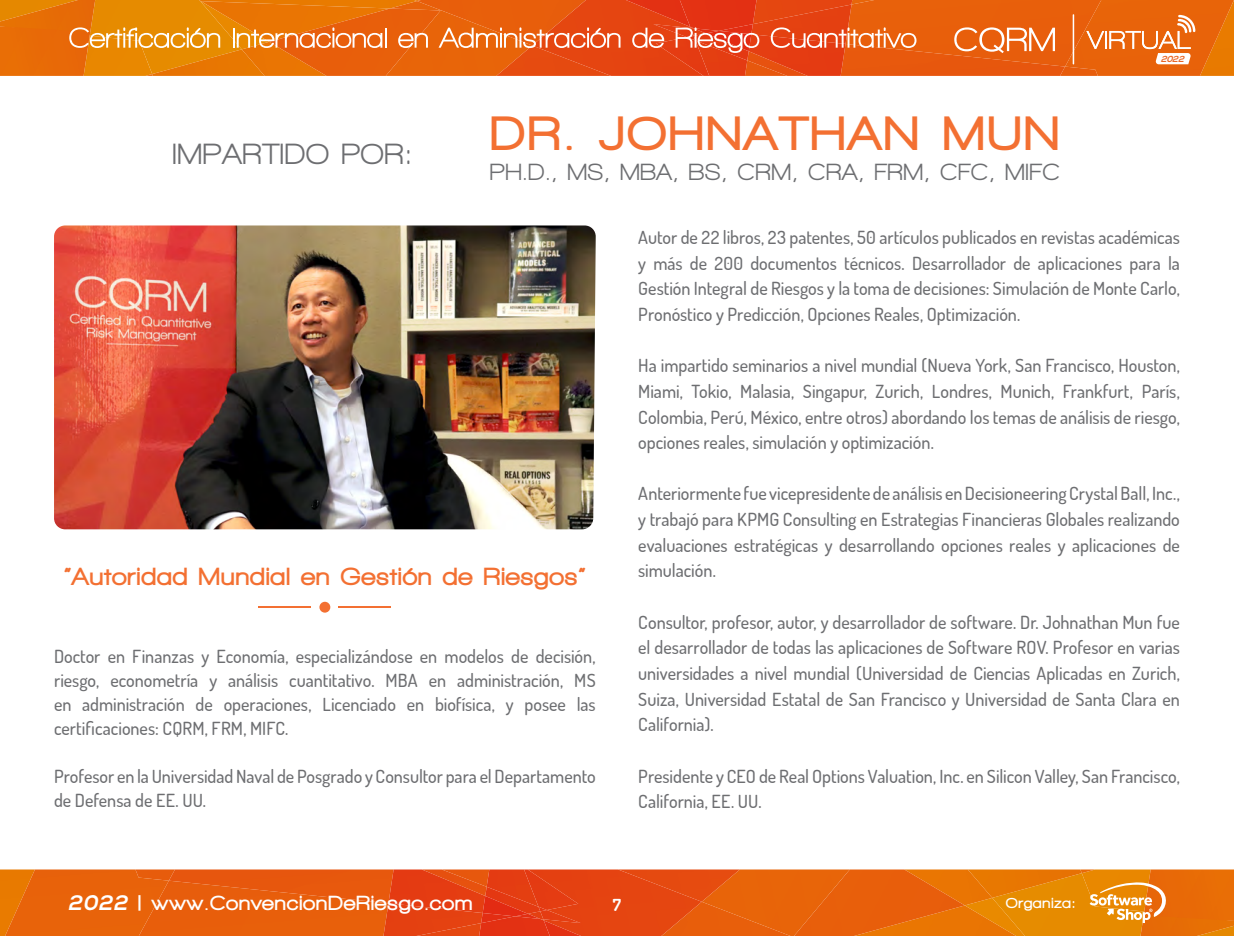
<style>
.page{position:relative;width:1234px;height:936px;background:#fff}
.page>*{position:absolute;margin:0;border:0;box-sizing:border-box;transform-origin:0 0}
.t1{font:900 49.5px "Walkway";letter-spacing:.08em;color:#f37032}
.t2{font:800 30px "Walkway";letter-spacing:.03em;color:#6d6e71}
.t3{font:900 25.5px "Walkway";letter-spacing:.05em;color:#f37032}
.t4{font:800 24px "Walkway";letter-spacing:.03em;color:#6d6e71}
.t5{font:900 21px "Walkway";letter-spacing:.06em;color:#fff}
.t6{font:500 18px/25.7px "Dosis";color:#6d6e71;text-align:justify}
.t7{font:700 16.5px "Dosis";color:#fff}
.t8{font:900 15px "Walkway";letter-spacing:.06em;color:#fff}
.t9{font:italic 700 8.7px "Nexa";color:#ea6625}
.s1{font-family:"Nexa";font-weight:700;font-style:italic}
</style>
<div class="page">
<div style="left:319px;top:601px;width:11px;height:11px;background:#f37032;border-radius:50%"></div>
<hr style="left:339px;top:606px;width:52px;height:2px;background:#f37032">
<hr style="left:259px;top:606px;width:52px;height:2px;background:#f37032">
<img style="left:54px;top:225px;width:541px;height:304px">
<div style="left:1024px;top:897px;width:116px;height:38px;background:#e68b00"></div>
<img style="left:991px;top:869px;width:90px;height:28px">
<img style="left:578px;top:869px;width:215px;height:66px">
<img style="left:1140px;top:920px;width:93px;height:15px">
<img style="left:991px;top:897px;width:33px;height:38px">
<img style="left:964px;top:905px;width:51px;height:30px">
<img style="left:964px;top:869px;width:27px;height:36px">
<img style="left:793px;top:869px;width:171px;height:66px">
<img style="left:661px;top:901px;width:129px;height:34px">
<img style="left:1px;top:869px;width:4px;height:66px">
<img style="left:5px;top:869px;width:134px;height:66px">
<img style="left:482px;top:918px;width:61px;height:17px">
<img style="left:618px;top:869px;width:121px;height:32px">
<div style="left:139px;top:880px;width:244px;height:55px;background:#e85f0b"></div>
<img style="left:383px;top:903px;width:99px;height:32px">
<img style="left:481px;top:912px;width:34px;height:11px">
<img style="left:486px;top:869px;width:38px;height:17px">
<img style="left:528px;top:918px;width:12px;height:1px">
<img style="left:515px;top:913px;width:25px;height:5px">
<img style="left:135px;top:869px;width:34px;height:11px">
<div style="left:169px;top:869px;width:219px;height:34px;background:#e7590d"></div>
<img style="left:485px;top:869px;width:1px;height:17px">
<img style="left:388px;top:869px;width:97px;height:43px">
<img style="left:485px;top:886px;width:55px;height:27px">
<img style="left:482px;top:895px;width:46px;height:21px">
<img style="left:543px;top:923px;width:38px;height:12px">
<img style="left:524px;top:869px;width:54px;height:40px">
<img style="left:540px;top:909px;width:41px;height:14px">
<svg style="left:538px;top:906px;width:9px;height:5px"></svg>
<img style="left:1081px;top:869px;width:62px;height:42px">
<img style="left:1080px;top:869px;width:14px;height:4px">
<div style="left:1143px;top:869px;width:90px;height:51px;background:#e86b07"></div>
<svg style="left:0;top:920px;width:1px;height:15px"></svg>
<img style="left:0;top:869px;width:1px;height:51px">
<div style="left:95px;top:0;width:105px;height:49px;background:#e68b00"></div>
<img style="left:199px;top:0;width:186px;height:9px">
<img style="left:152px;top:49px;width:90px;height:27px">
<img style="left:385px;top:0;width:270px;height:76px">
<img style="left:0;top:0;width:95px;height:27px">
<img style="left:200px;top:1px;width:42px;height:48px">
<img style="left:201px;top:1px;width:189px;height:41px">
<img style="left:242px;top:48px;width:27px;height:28px">
<img style="left:269px;top:9px;width:171px;height:67px">
<img style="left:417px;top:0;width:168px;height:45px">
<img style="left:1097px;top:0;width:136px;height:76px">
<img style="left:756px;top:0;width:89px;height:5px">
<div style="left:690px;top:0;width:66px;height:27px;background:#e33113"></div>
<img style="left:496px;top:48px;width:115px;height:28px">
<div style="left:845px;top:0;width:255px;height:67px;background:#e8600b"></div>
<img style="left:751px;top:5px;width:100px;height:29px">
<img style="left:718px;top:24px;width:34px;height:3px">
<img style="left:709px;top:60px;width:38px;height:16px">
<img style="left:1064px;top:67px;width:33px;height:9px">
<div style="left:845px;top:44px;width:219px;height:32px;background:#e7590d"></div>
<img style="left:747px;top:60px;width:1px;height:16px">
<img style="left:748px;top:34px;width:97px;height:42px">
<img style="left:709px;top:53px;width:39px;height:7px">
<img style="left:625px;top:0;width:65px;height:27px">
<img style="left:655px;top:37px;width:54px;height:39px">
<img style="left:653px;top:24px;width:40px;height:13px">
<div style="left:90px;top:48px;width:62px;height:28px;background:#e98800"></div>
<svg style="left:145px;top:74px;width:8px;height:2px"></svg>
<div style="left:0;top:26px;width:90px;height:50px;background:#e86b07"></div>
<svg style="left:69px;top:27px;width:151px;height:21px;background:#eca544"></svg>
<hr style="left:233px;top:28px;width:2px;height:20px;background:#fff">
<svg style="left:237px;top:27px;width:145px;height:21px;background:#ee8f47"></svg>
<hr style="left:384px;top:28px;width:2px;height:20px;background:#fff">
<svg style="left:398px;top:33px;width:30px;height:15px"></svg>
<svg style="left:438px;top:27px;width:182px;height:21px;background:#ec824c"></svg>
<svg style="left:632px;top:28px;width:32px;height:20px"></svg>
<svg style="left:675px;top:27px;width:84px;height:26px;background:#ea6c51"></svg>
<svg style="left:770px;top:27px;width:146px;height:21px;background:#ec7a4b"></svg>
<hr style="left:1072px;top:14px;width:1px;height:50px;background:#fff">
<svg style="left:1086px;top:15px;width:108px;height:49px;background:#ec8139"></svg>
<svg style="left:954px;top:27px;width:100px;height:26px"></svg>
<svg style="left:1089px;top:882px;width:78px;height:40px"></svg>
<h2 class="t2" style="left:172px;top:138px;width:241px">IMPARTIDO POR:</h2>
<h1 class="t1" style="left:490px;top:107px;width:569px">DR. JOHNATHAN MUN</h1>
<h3 class="t4" style="left:490px;top:159px;width:571px">PH.D., MS, MBA, BS, CRM, CRA, FRM, CFC, MIFC</h3>
<p class="t9" style="left:1160px;top:54px;width:28px">2022</p>
<h3 class="t3" style="left:64px;top:562px;width:523px">“Autoridad Mundial en Gestión de Riesgos”</h3>
<p class="t6" style="left:54px;top:643px;width:543px;line-height:24px">Doctor en Finanzas y Economía, especializándose en modelos de decisión, riesgo, econometría y análisis cuantitativo. MBA en administración, MS en administración de operaciones, Licenciado en biofísica, y posee las certificaciones: CQRM, FRM, MIFC.</p>
<p class="t6" style="left:54px;top:763px;width:543px;line-height:24px">Profesor en la Universidad Naval de Posgrado y Consultor para el Departamento de Defensa de EE. UU.</p>
<p class="t6" style="left:638px;top:224px;width:543px">Autor de 22 libros, 23 patentes, 50 artículos publicados en revistas académicas y más de 200 documentos técnicos. Desarrollador de aplicaciones para la Gestión Integral de Riesgos y la toma de decisiones: Simulación de Monte Carlo, Pronóstico y Predicción, Opciones Reales, Optimización.</p>
<p class="t6" style="left:638px;top:352px;width:543px">Ha impartido seminarios a nivel mundial (Nueva York, San Francisco, Houston, Miami, Tokio, Malasia, Singapur, Zurich, Londres, Munich, Frankfurt, París, Colombia, Perú, México, entre otros) abordando los temas de análisis de riesgo, opciones reales, simulación y optimización.</p>
<p class="t6" style="left:638px;top:480px;width:543px">Anteriormente fue vicepresidente de análisis en Decisioneering Crystal Ball, Inc., y trabajó para KPMG Consulting en Estrategias Financieras Globales realizando evaluaciones estratégicas y desarrollando opciones reales y aplicaciones de simulación.</p>
<p class="t6" style="left:638px;top:608px;width:543px">Consultor, profesor, autor, y desarrollador de software. Dr. Johnathan Mun fue el desarrollador de todas las aplicaciones de Software ROV. Profesor en varias universidades a nivel mundial (Universidad de Ciencias Aplicadas en Zurich, Suiza, Universidad Estatal de San Francisco y Universidad de Santa Clara en California).</p>
<p class="t6" style="left:638px;top:762px;width:543px">Presidente y CEO de Real Options Valuation, Inc. en Silicon Valley, San Francisco,<br>California, EE. UU.</p>
<p class="t5" style="left:68px;top:892px;width:405px"><span class="s1">2022</span> | www.ConvencionDeRiesgo.com</p>
<p class="t7" style="left:612px;top:893px;width:10px">7</p>
<p class="t8" style="left:1005px;top:894px;width:71px">Organiza:</p>
</div>
